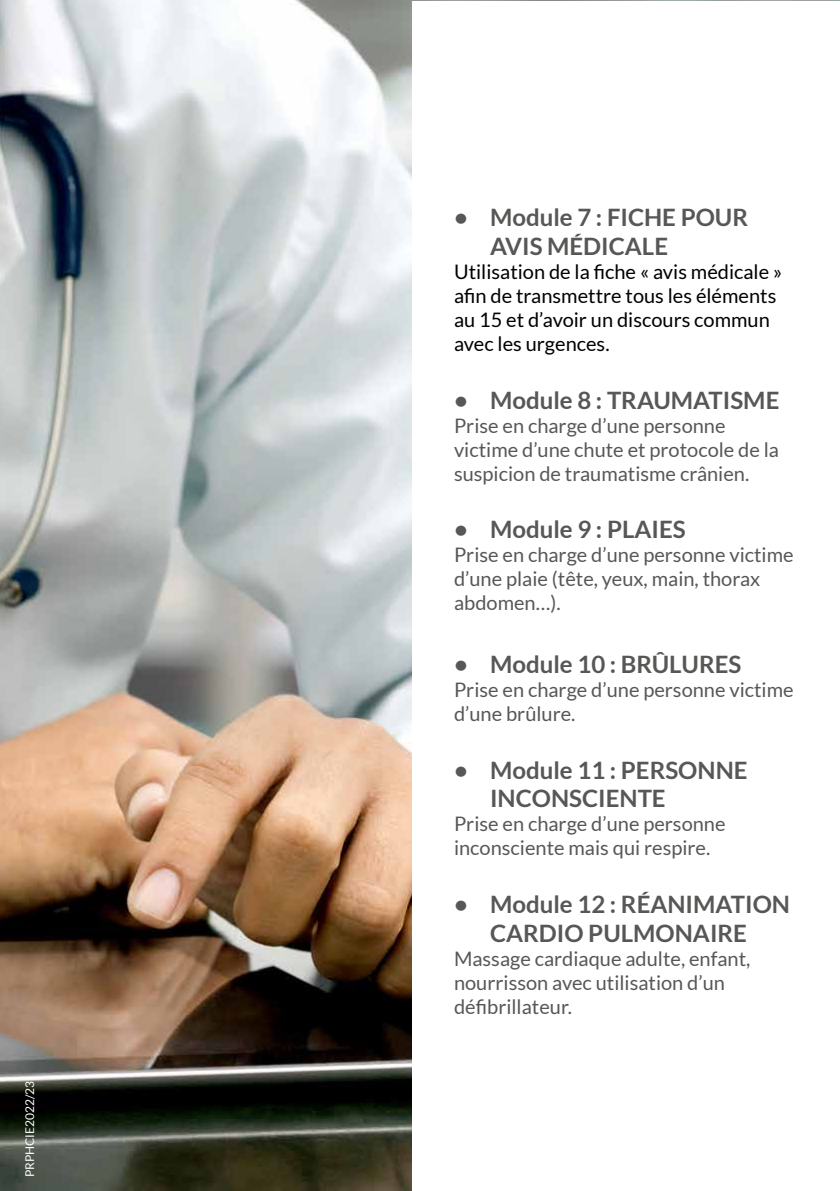
<style>
.page{position:relative;width:840px;height:1191px;background:#fff}
.page>*{position:absolute;margin:0;border:0;box-sizing:border-box;transform-origin:0 0}
.t1{font:700 24px/28.8px "Lato";color:#575756}
.t2{font:20px/24px "Lato";color:#575756}
.t3{font:20px/24px "Lato";color:#000}
.t4{font:12px "Lato";color:#fff}
</style>
<div class="page">
<img style="left:0;top:0;width:839px;height:1191px">
<div style="left:412px;top:1px;width:427px;height:1190px;background:#fff"></div>
<p class="t4" style="left:23px;top:1177px;width:98px;rotate:-90deg">PRPHCIE2022/23</p>
<p class="t1" style="left:490px;top:203px;width:259px;text-indent:-36px">• Module 7 : FICHE POUR<br>AVIS MÉDICALE</p>
<p class="t3" style="left:454px;top:260px;width:329px">Utilisation de la fiche « avis médicale » afin de transmettre tous les éléments au 15 et d’avoir un discours commun avec les urgences.</p>
<p class="t1" style="left:454px;top:385px;width:326px">• Module 8 : TRAUMATISME</p>
<p class="t2" style="left:454px;top:413px;width:326px">Prise en charge d’une personne victime d’une chute et protocole de la suspicion de traumatisme crânien.</p>
<p class="t1" style="left:454px;top:515px;width:233px">• Module 9 : PLAIES</p>
<p class="t2" style="left:454px;top:543px;width:341px">Prise en charge d’une personne victime d’une plaie (tête, yeux, main, thorax abdomen…).</p>
<p class="t1" style="left:454px;top:649px;width:289px">• Module 10 : BRÛLURES</p>
<p class="t2" style="left:454px;top:677px;width:341px">Prise en charge d’une personne victime d’une brûlure.</p>
<p class="t1" style="left:490px;top:755px;width:259px;text-indent:-36px">• Module 11 : PERSONNE<br>INCONSCIENTE</p>
<p class="t2" style="left:454px;top:812px;width:273px">Prise en charge d’une personne inconsciente mais qui respire.</p>
<p class="t1" style="left:454px;top:889px;width:337px;text-align:center">• Module 12 : RÉANIMATION<br>CARDIO PULMONAIRE</p>
<p class="t2" style="left:454px;top:946px;width:298px">Massage cardiaque adulte, enfant, nourrisson avec utilisation d’un défibrillateur.</p>
</div>
